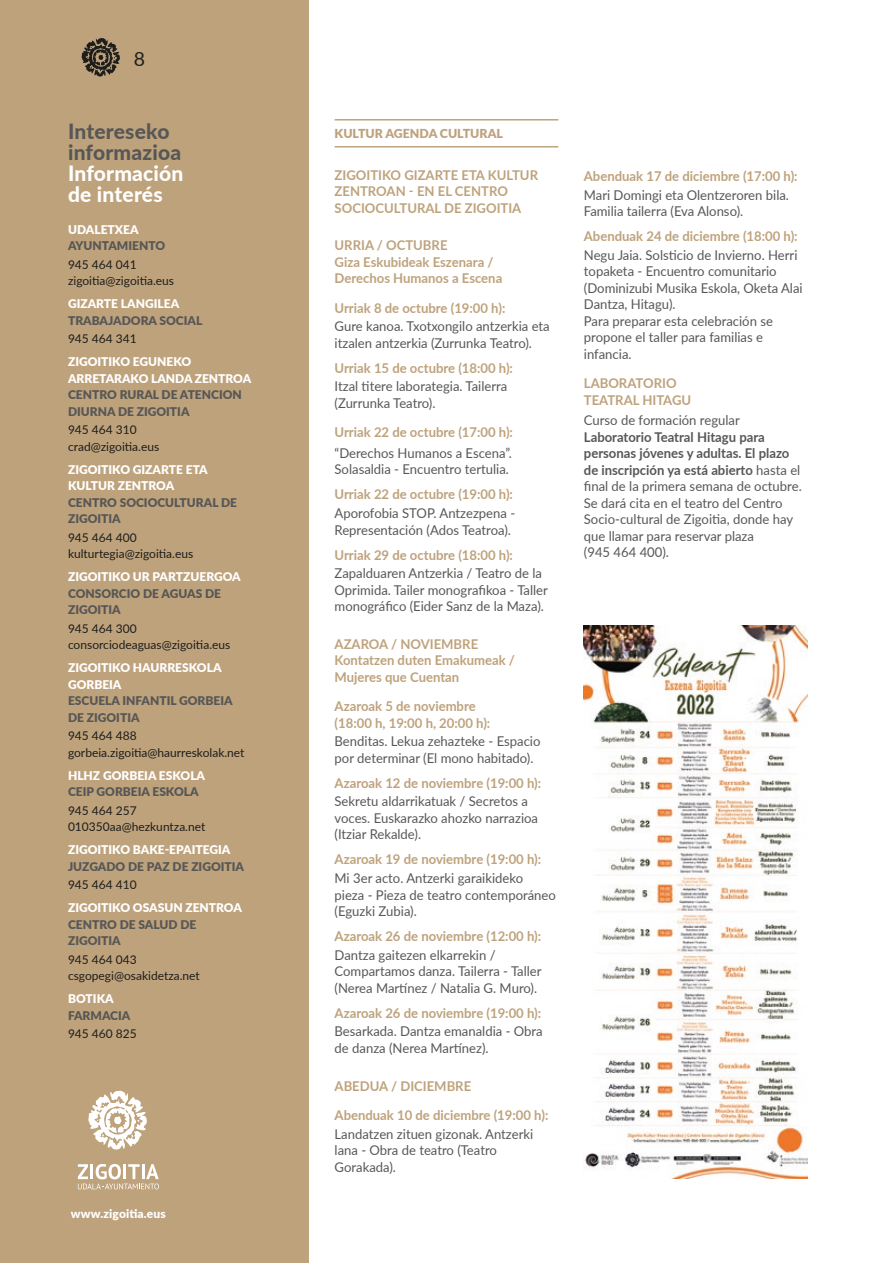
<style>
.page{position:relative;width:893px;height:1263px;background:#fff}
.page>*{position:absolute;margin:0;border:0;box-sizing:border-box;transform-origin:0 0}
.t1{font:800 21px/21px "Lato";letter-spacing:.01em;color:#575756}
.t2{font:800 21px/21px "Lato";letter-spacing:.01em;color:#fff}
.t3{font:19.5px "Lato";color:#1d1d1b}
.t4{font:13.5px/16.5px "Lato";color:#575756}
.t5{font:700 13.5px/16.5px "Lato";color:#bea27c}
.t6{font:900 12.3px "Lato";color:#bea27c}
.t7{font:12px/16.5px "Lato";color:#1d1d1b}
.t8{font:900 12px/16.5px "Lato";color:#fff}
.t9{font:900 12px/16.5px "Lato";color:#575756}
.s1{font-weight:700}
</style>
<div class="page">
<hr style="left:335px;top:119px;width:223px;height:2px;background:#bea27c">
<hr style="left:335px;top:146px;width:223px;height:1px;background:#bea27c">
<div style="left:0;top:0;width:308px;height:1263px;background:#bea27c"></div>
<img style="left:584px;top:625px;width:224px;height:553px">
<svg style="left:88px;top:1091px;width:59px;height:58px"></svg>
<svg style="left:78px;top:1164px;width:81px;height:25px"></svg>
<svg style="left:81px;top:38px;width:39px;height:39px"></svg>
<h2 class="t3" style="left:134px;top:45px;width:13px">8</h2>
<h1 class="t1" style="left:68px;top:120px;width:115px">Intereseko informazioa</h1>
<h1 class="t2" style="left:68px;top:162px;width:117px">Información de interés</h1>
<p class="t8" style="left:68px;top:220px;width:72px">UDALETXEA</p>
<p class="t9" style="left:68px;top:237px;width:99px">AYUNTAMIENTO</p>
<p class="t7" style="left:68px;top:256px;width:108px">945 464 041 zigoitia@zigoitia.eus</p>
<p class="t8" style="left:68px;top:295px;width:113px">GIZARTE LANGILEA</p>
<p class="t9" style="left:68px;top:311px;width:136px">TRABAJADORA SOCIAL</p>
<p class="t7" style="left:68px;top:330px;width:70px">945 464 341</p>
<p class="t8" style="left:68px;top:353px;width:185px">ZIGOITIKO EGUNEKO<br>ARRETARAKO LANDA ZENTROA</p>
<p class="t9" style="left:68px;top:386px;width:175px">CENTRO RURAL DE ATENCION<br>DIURNA DE ZIGOITIA</p>
<p class="t7" style="left:68px;top:421px;width:93px">945 464 310 crad@zigoitia.eus</p>
<p class="t8" style="left:68px;top:460px;width:141px">ZIGOITIKO GIZARTE ETA<br>KULTUR ZENTROA</p>
<p class="t9" style="left:68px;top:493px;width:171px">CENTRO SOCIOCULTURAL DE<br>ZIGOITIA</p>
<p class="t7" style="left:68px;top:529px;width:127px">945 464 400 kulturtegia@zigoitia.eus</p>
<p class="t8" style="left:68px;top:568px;width:174px">ZIGOITIKO UR PARTZUERGOA</p>
<p class="t9" style="left:68px;top:584px;width:155px">CONSORCIO DE AGUAS DE<br>ZIGOITIA</p>
<p class="t7" style="left:68px;top:620px;width:164px">945 464 300 consorciodeaguas@zigoitia.eus</p>
<p class="t8" style="left:68px;top:659px;width:155px">ZIGOITIKO HAURRESKOLA<br>GORBEIA</p>
<p class="t9" style="left:68px;top:692px;width:166px">ESCUELA INFANTIL GORBEIA<br>DE ZIGOITIA</p>
<p class="t7" style="left:68px;top:727px;width:178px">945 464 488 gorbeia.zigoitia@haurreskolak.net</p>
<p class="t8" style="left:68px;top:766px;width:139px">HLHZ GORBEIA ESKOLA</p>
<p class="t9" style="left:68px;top:783px;width:132px">CEIP GORBEIA ESKOLA</p>
<p class="t7" style="left:68px;top:802px;width:139px">945 464 257<br>010350aa@hezkuntza.net</p>
<p class="t8" style="left:68px;top:841px;width:164px">ZIGOITIKO BAKE-EPAITEGIA</p>
<p class="t9" style="left:68px;top:857px;width:178px">JUZGADO DE PAZ DE ZIGOITIA</p>
<p class="t7" style="left:68px;top:876px;width:70px">945 464 410</p>
<p class="t8" style="left:68px;top:899px;width:175px">ZIGOITIKO OSASUN ZENTROA</p>
<p class="t9" style="left:68px;top:915px;width:130px">CENTRO DE SALUD DE<br>ZIGOITIA</p>
<p class="t7" style="left:68px;top:951px;width:133px">945 464 043 csgopegi@osakidetza.net</p>
<p class="t8" style="left:68px;top:990px;width:47px">BOTIKA</p>
<p class="t9" style="left:68px;top:1006px;width:64px">FARMACIA</p>
<p class="t7" style="left:68px;top:1025px;width:70px">945 460 825</p>
<p class="t8" style="left:71px;top:1205px;width:96px">www.zigoitia.eus</p>
<p class="t6" style="left:335px;top:124px;width:170px">KULTUR AGENDA CULTURAL</p>
<p class="t5" style="left:335px;top:166px;width:205px">ZIGOITIKO GIZARTE ETA KULTUR<br>ZENTROAN - EN EL CENTRO<br>SOCIOCULTURAL DE ZIGOITIA</p>
<p class="t5" style="left:335px;top:237px;width:169px">URRIA / OCTUBRE<br>Giza Eskubideak Eszenara /<br>Derechos Humanos a Escena</p>
<p class="t5" style="left:335px;top:299px;width:172px">Urriak 8 de octubre (19:00 h):</p>
<p class="t4" style="left:335px;top:317px;width:217px">Gure kanoa. Txotxongilo antzerkia eta itzalen antzerkia (Zurrunka Teatro).</p>
<p class="t5" style="left:335px;top:359px;width:180px">Urriak 15 de octubre (18:00 h):</p>
<p class="t4" style="left:335px;top:378px;width:174px">Itzal titere laborategia. Tailerra (Zurrunka Teatro).</p>
<p class="t5" style="left:335px;top:423px;width:180px">Urriak 22 de octubre (17:00 h):</p>
<p class="t4" style="left:335px;top:444px;width:179px">“Derechos Humanos a Escena”.<br>Solasaldia - Encuentro tertulia.</p>
<p class="t5" style="left:335px;top:486px;width:180px">Urriak 22 de octubre (19:00 h):</p>
<p class="t4" style="left:335px;top:504px;width:182px">Aporofobia STOP. Antzezpena -<br>Representación (Ados Teatroa).</p>
<p class="t5" style="left:335px;top:546px;width:180px">Urriak 29 de octubre (18:00 h):</p>
<p class="t4" style="left:335px;top:564px;width:215px">Zapalduaren Antzerkia / Teatro de la<br>Oprimida. Tailer monografikoa - Taller monográfico (Eider Sanz de la Maza).</p>
<p class="t5" style="left:335px;top:635px;width:182px">AZAROA / NOVIEMBRE<br>Kontatzen duten Emakumeak /<br>Mujeres que Cuentan</p>
<p class="t5" style="left:335px;top:697px;width:157px">Azaroak 5 de noviembre (18:00 h, 19:00 h, 20:00 h):</p>
<p class="t4" style="left:335px;top:732px;width:207px">Benditas. Lekua zehazteke - Espacio por determinar (El mono habitado).</p>
<p class="t5" style="left:335px;top:774px;width:208px">Azaroak 12 de noviembre (19:00 h):</p>
<p class="t4" style="left:335px;top:793px;width:205px">Sekretu aldarrikatuak / Secretos a voces. Euskarazko ahozko narrazioa (Itziar Rekalde).</p>
<p class="t5" style="left:335px;top:851px;width:208px">Azaroak 19 de noviembre (19:00 h):</p>
<p class="t4" style="left:335px;top:869px;width:223px">Mi 3er acto. Antzerki garaikideko pieza - Pieza de teatro contemporáneo (Eguzki Zubia).</p>
<p class="t5" style="left:335px;top:927px;width:208px">Azaroak 26 de noviembre (12:00 h):</p>
<p class="t4" style="left:335px;top:946px;width:209px">Dantza gaitezen elkarrekin /<br>Compartamos danza. Tailerra - Taller (Nerea Martínez / Natalia G. Muro).</p>
<p class="t5" style="left:335px;top:1004px;width:208px">Azaroak 26 de noviembre (19:00 h):</p>
<p class="t4" style="left:335px;top:1023px;width:210px">Besarkada. Dantza emanaldia - Obra de danza (Nerea Martínez).</p>
<p class="t5" style="left:335px;top:1070px;width:215px;line-height:29.2px">ABEDUA / DICIEMBRE<br>Abenduak 10 de diciembre (19:00 h):</p>
<p class="t4" style="left:335px;top:1125px;width:200px">Landatzen zituen gizonak. Antzerki lana - Obra de teatro (Teatro<br>Gorakada).</p>
<p class="t5" style="left:584px;top:167px;width:215px">Abenduak 17 de diciembre (17:00 h):</p>
<p class="t4" style="left:584px;top:186px;width:207px">Mari Domingi eta Olentzeroren bila.<br>Familia tailerra (Eva Alonso).</p>
<p class="t5" style="left:584px;top:227px;width:215px">Abenduak 24 de diciembre (18:00 h):</p>
<p class="t4" style="left:584px;top:246px;width:220px">Negu Jaia. Solsticio de Invierno. Herri topaketa - Encuentro comunitario (Dominizubi Musika Eskola, Oketa Alai<br>Dantza, Hitagu).<br>Para preparar esta celebración se propone el taller para familias e infancia.</p>
<p class="t5" style="left:584px;top:374px;width:109px">LABORATORIO<br>TEATRAL HITAGU</p>
<p class="t4" style="left:584px;top:412px;width:157px">Curso de formación regular</p>
<p class="t4" style="left:584px;top:428px;width:219px"><span class="s1">Laboratorio Teatral Hitagu para personas jóvenes y adultas. El plazo de inscripción ya está abierto</span> hasta el final de la primera semana de octubre.<br>Se dará cita en el teatro del Centro Socio-cultural de Zigoitia, donde hay que llamar para reservar plaza<br>(945 464 400).</p>
</div>
